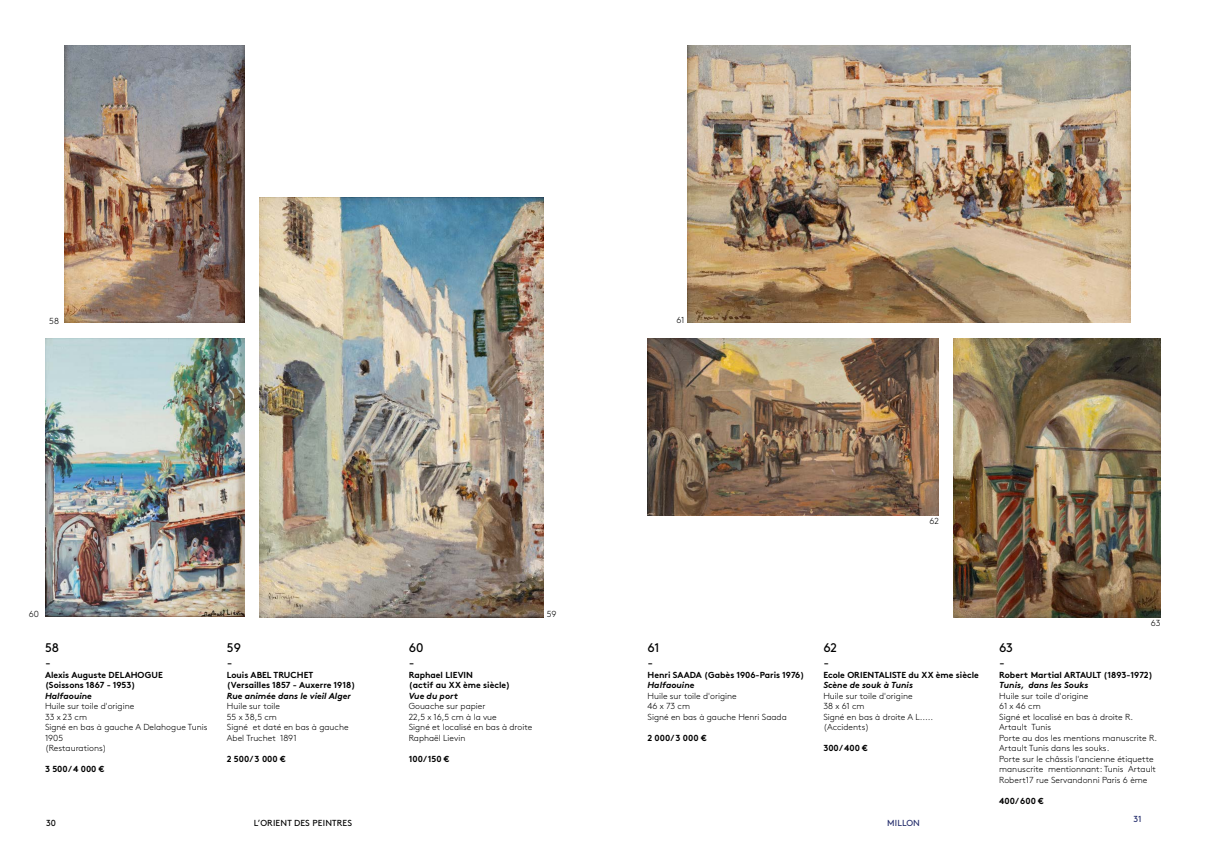
<style>
.page{position:relative;width:1205px;height:851px;background:#fff}
.page>*{position:absolute;margin:0;border:0;box-sizing:border-box;transform-origin:0 0}
.t1{font:12.5px/15px "Brown Pro";letter-spacing:-.005em;color:#000}
.t2{font:300 8.75px/10.5px "Brown Pro";color:#000}
.t3{font:700 8.75px/10.5px "Brown Pro";color:#000}
.t4{font:italic 700 8.75px "Brown Pro";color:#000}
.t5{font:8.75px "Brown Pro";letter-spacing:.015em;color:#000}
.t6{font:8.75px "Brown Pro";letter-spacing:.015em;color:#232c6b}
</style>
<div class="page">
<img style="left:64px;top:45px;width:181px;height:277px">
<img style="left:260px;top:197px;width:283px;height:420px">
<img style="left:46px;top:338px;width:198px;height:278px">
<img style="left:687px;top:45px;width:444px;height:277px">
<img style="left:647px;top:339px;width:292px;height:176px">
<img style="left:953px;top:339px;width:207px;height:278px">
<p class="t2" style="left:49px;top:314px;width:11px">58</p>
<p class="t2" style="left:676px;top:314px;width:10px">61</p>
<p class="t2" style="left:929px;top:514px;width:11px">62</p>
<p class="t2" style="left:29px;top:608px;width:12px">60</p>
<p class="t2" style="left:547px;top:608px;width:11px">59</p>
<h1 class="t1" style="left:45px;top:639px;width:16px">58 -</h1>
<p class="t3" style="left:45px;top:668px;width:119px">Alexis Auguste DELAHOGUE (Soissons 1867 - 1953)</p>
<p class="t4" style="left:45px;top:688px;width:48px">Halfaouine</p>
<p class="t2" style="left:45px;top:700px;width:164px">Huile sur toile d'origine<br>33 x 23 cm<br>Signé en bas à gauche A Delahogue Tunis<br>1905<br>(Restaurations)</p>
<p class="t3" style="left:45px;top:762px;width:61px">3 500/ 4 000 €</p>
<h1 class="t1" style="left:227px;top:639px;width:16px">59 -</h1>
<p class="t3" style="left:227px;top:668px;width:130px">Louis ABEL TRUCHET (Versailles 1857 - Auxerre 1918)</p>
<p class="t4" style="left:227px;top:688px;width:125px">Rue animée dans le vieil Alger</p>
<p class="t2" style="left:227px;top:700px;width:123px">Huile sur toile<br>55 x 38,5 cm<br>Signé et daté en bas à gauche<br>Abel Truchet 1891</p>
<p class="t3" style="left:227px;top:752px;width:60px">2 500/ 3 000 €</p>
<h1 class="t1" style="left:409px;top:639px;width:16px">60 -</h1>
<p class="t3" style="left:409px;top:668px;width:103px">Raphael LIEVIN<br>(actif au XX ème siècle)</p>
<p class="t4" style="left:409px;top:688px;width:51px">Vue du port</p>
<p class="t2" style="left:409px;top:700px;width:125px">Gouache sur papier<br>22,5 x 16,5 cm à la vue<br>Signé et localisé en bas à droite<br>Raphaël Lievin</p>
<p class="t3" style="left:409px;top:752px;width:42px">100/ 150 €</p>
<h1 class="t1" style="left:647px;top:639px;width:14px">61 -</h1>
<p class="t3" style="left:647px;top:668px;width:158px">Henri SAADA (Gabès 1906-Paris 1976)</p>
<p class="t4" style="left:647px;top:678px;width:48px">Halfaouine</p>
<p class="t2" style="left:647px;top:689px;width:141px">Huile sur toile d'origine<br>46 x 73 cm<br>Signé en bas à gauche Henri Saada</p>
<p class="t3" style="left:647px;top:731px;width:61px">2 000/ 3 000 €</p>
<h1 class="t1" style="left:823px;top:639px;width:15px">62 -</h1>
<p class="t3" style="left:823px;top:668px;width:157px">Ecole ORIENTALISTE du XX ème siècle</p>
<p class="t4" style="left:823px;top:678px;width:91px">Scène de souk à Tunis</p>
<p class="t2" style="left:823px;top:689px;width:111px">Huile sur toile d'origine<br>38 x 61 cm<br>Signé en bas à droite A L..... (Accidents)</p>
<p class="t3" style="left:823px;top:741px;width:46px">300/ 400 €</p>
<p class="t5" style="left:46px;top:815px;width:11px">30</p>
<p class="t5" style="left:254px;top:815px;width:100px">L’ORIENT DES PEINTRES</p>
<p class="t6" style="left:887px;top:815px;width:34px">MILLON</p>
<p class="t2" style="left:1150px;top:616px;width:11px">63</p>
<h1 class="t1" style="left:999px;top:639px;width:15px">63 -</h1>
<p class="t3" style="left:999px;top:668px;width:155px">Robert Martial ARTAULT (1893-1972)</p>
<p class="t4" style="left:999px;top:678px;width:91px">Tunis, dans les Souks</p>
<p class="t2" style="left:999px;top:689px;width:160px">Huile sur toile d'origine<br>61 x 46 cm<br>Signé et localisé en bas à droite R.<br>Artault Tunis<br>Porte au dos les mentions manuscrite R.<br>Artault Tunis dans les souks.<br>Porte sur le châssis l'ancienne étiquette manuscrite mentionnant: Tunis Artault<br>Robert17 rue Servandonni Paris 6 ème</p>
<p class="t3" style="left:999px;top:794px;width:46px">400/ 600 €</p>
<p class="t6" style="left:1133px;top:811px;width:10px">31</p>
</div>
